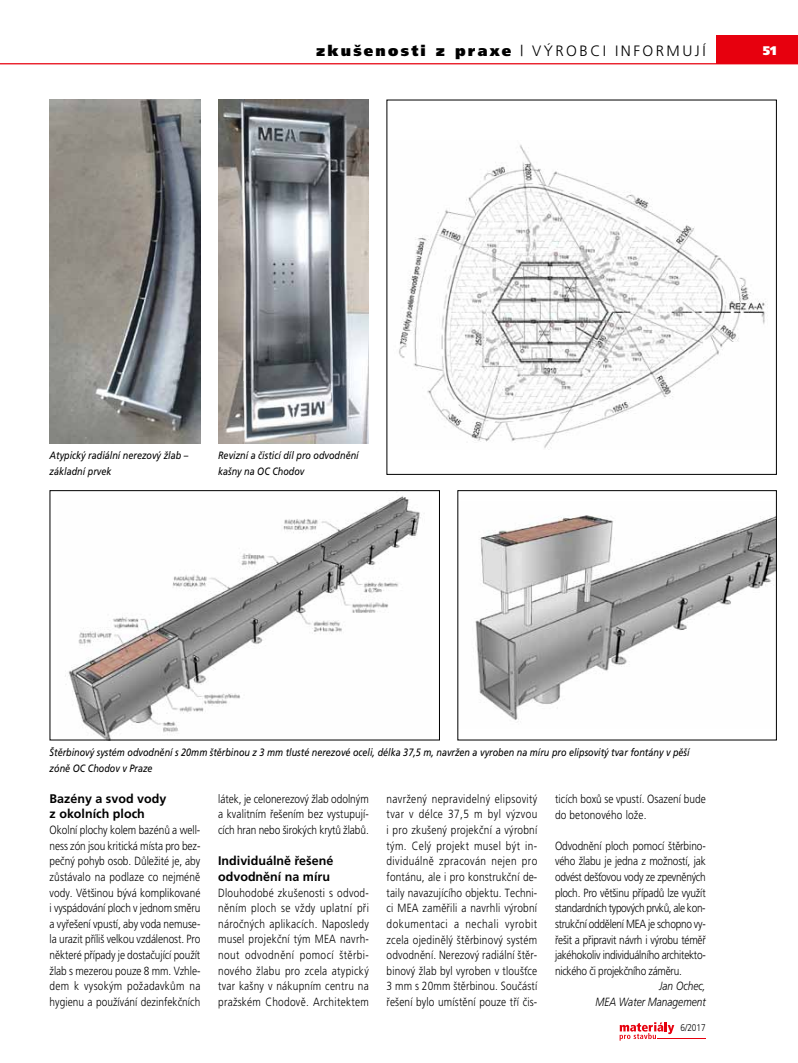
<style>
.page{position:relative;width:798px;height:1063px;background:#fff}
.page>*{position:absolute;margin:0;border:0;box-sizing:border-box;transform-origin:0 0}
.t1{font:900 15px "Frutiger CE Ultra";letter-spacing:.15em;color:#000}
.t2{font:15px "Frutiger CE Light";color:#000}
.t3{font:700 12.5px/15.6px "Frutiger CE";color:#000}
.t4{font:900 12.5px "Frutiger CE Ultra";color:#fff}
.t5{font:11.88px/15.6px "Frutiger CE Light";letter-spacing:.01em;color:#000;text-align:justify;scale:.85 1}
.t6{font:italic 11.88px/15.6px "Frutiger CE Light";color:#000;text-align:right;scale:.85 1}
.t7{font:italic 10.62px/15.6px "Frutiger CE";color:#000;scale:.85 1}
.t8{font:9.75px "Frutiger CE Light";color:#000;scale:.85 1}
.s1{font-family:"Frutiger CE Light";font-weight:400}
</style>
<div class="page">
<svg style="left:619px;top:1022px;width:55px;height:19px"></svg>
<hr style="left:657px;top:1039px;width:48px;height:1px;background:#e7000e">
<hr style="left:0;top:63px;width:797px;height:1px;background:#e7000e">
<div style="left:716px;top:35px;width:81px;height:29px;background:#e7000e"></div>
<img style="left:399px;top:144px;width:369px;height:306px">
<img style="left:65px;top:495px;width:356px;height:243px">
<div style="left:50px;top:490px;width:389px;height:250px;border:1px solid #000"></div>
<img style="left:475px;top:515px;width:299px;height:205px">
<img style="left:50px;top:100px;width:150px;height:343px">
<img style="left:218px;top:100px;width:151px;height:343px">
<p class="t1" style="left:316px;top:42px;width:339px">zkušenosti z praxe <span class="s1">| Výro bc i in formuj</span></p>
<p class="t2" style="left:702px;top:42px;width:5px">í</p>
<p class="t4" style="left:762px;top:43px;width:15px">51</p>
<p class="t7" style="left:50px;top:448px;width:164px">Atypický radiální nerezový žlab – základní prvek</p>
<p class="t7" style="left:218px;top:448px;width:167px">Revizní a čisticí díl pro odvodnění kašny na OC Chodov</p>
<p class="t7" style="left:50px;top:744px;width:754px">Štěrbinový systém odvodnění s 20mm štěrbinou z 3 mm tlusté nerezové oceli, délka 37,5 m, navržen a vyroben na míru pro elipsovitý tvar fontány v pěší zóně OC Chodov v Praze</p>
<p class="t3" style="left:50px;top:791px;width:118px">Bazény a svod vody z okolních ploch</p>
<p class="t5" style="left:50px;top:822px;width:179px">Okolní plochy kolem bazénů a well&shy;ness zón jsou kritická místa pro bez&shy;pečný pohyb osob. Důležité je, aby zůstávalo na podlaze co nejméně vody. Většinou bývá komplikované i vyspádování ploch v jednom směru a vyřešení vpustí, aby voda nemuse&shy;la urazit příliš velkou vzdálenost. Pro některé případy je dostačující použít žlab s mezerou pouze 8 mm. Vzhle&shy;dem k vysokým požadavkům na hygienu a používání dezinfekčních</p>
<p class="t5" style="left:218px;top:791px;width:179px">látek, je celonerezový žlab odolným a kvalitním řešením bez vystupují&shy;cích hran nebo širokých krytů žlabů.</p>
<p class="t3" style="left:218px;top:853px;width:117px">Individuálně řešené odvodnění na míru</p>
<p class="t5" style="left:218px;top:885px;width:179px">Dlouhodobé zkušenosti s odvod&shy;něním ploch se vždy uplatní při náročných aplikacích. Naposledy musel projekční tým MEA navrh&shy;nout odvodnění pomocí štěrbi&shy;nového žlabu pro zcela atypický tvar kašny v nákupním centru na pražském Chodově. Architektem</p>
<p class="t5" style="left:386px;top:791px;width:179px">navržený nepravidelný elipsovitý tvar v délce 37,5 m byl výzvou i pro zkušený projekční a výrobní tým. Celý projekt musel být in&shy;dividuálně zpracován nejen pro fontánu, ale i pro konstrukční de&shy;taily navazujícího objektu. Techni&shy;ci MEA zaměřili a navrhli výrobní dokumentaci a nechali vyrobit zcela ojedinělý štěrbinový systém odvodnění. Nerezový radiální štěr&shy;binový žlab byl vyroben v tloušťce 3 mm s 20mm štěrbinou. Součástí řešení bylo umístění pouze tří čis-</p>
<p class="t5" style="left:555px;top:791px;width:179px">ticích boxů se vpustí. Osazení bude do betonového lože.</p>
<p class="t5" style="left:555px;top:838px;width:179px">Odvodnění ploch pomocí štěrbino&shy;vého žlabu je jedna z možností, jak odvést dešťovou vody ze zpevněných ploch. Pro většinu případů lze využít standardních typových prvků, ale kon&shy;strukční oddělení MEA je schopno vy&shy;řešit a připravit návrh i výrobu téměř jakéhokoliv individuálního architekto&shy;nického či projekčního záměru.</p>
<p class="t6" style="left:595px;top:978px;width:131px">Jan Ochec,<br>MEA Water Management</p>
<p class="t8" style="left:680px;top:1022px;width:31px">6/2017</p>
</div>
